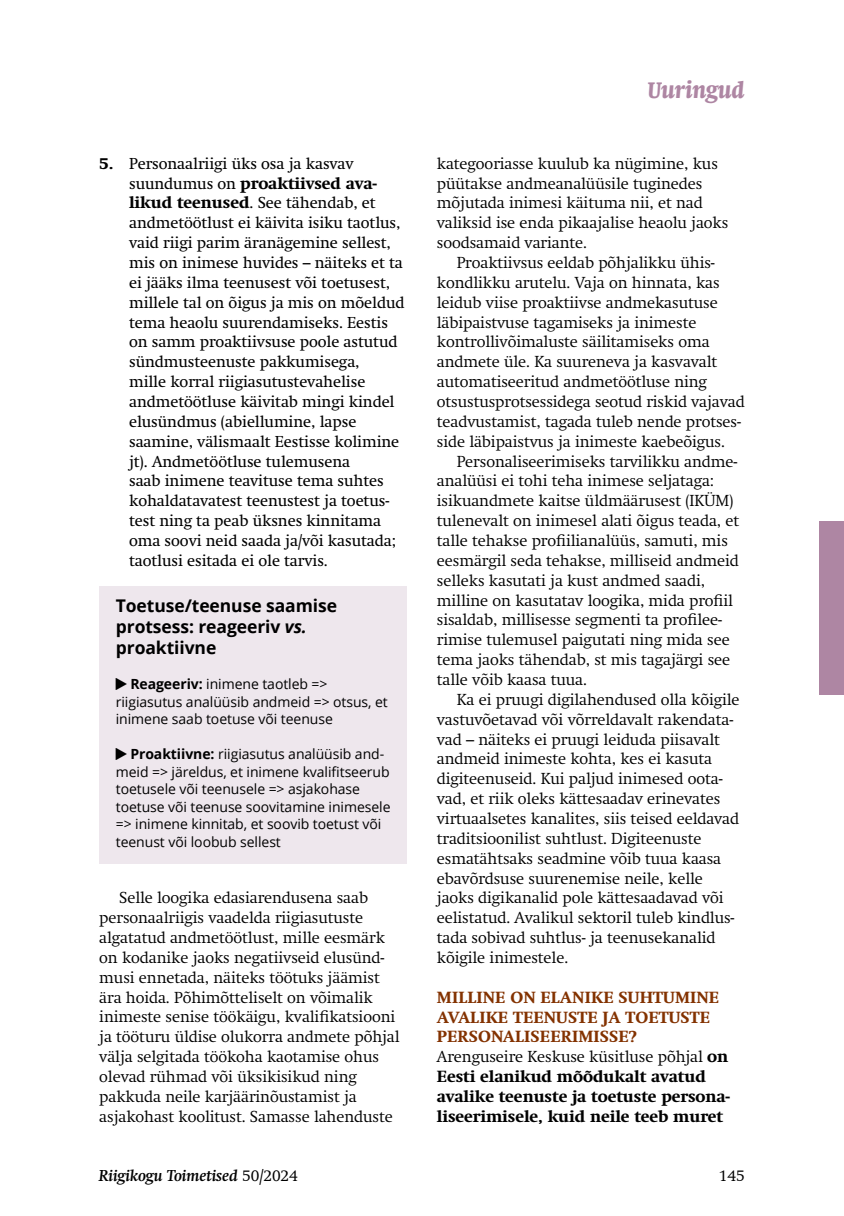
<style>
.page{position:relative;width:844px;height:1216px;background:#fff}
.page>*{position:absolute;margin:0;border:0;box-sizing:border-box;transform-origin:0 0}
.t1{font:italic 700 condensed 24.5px "Swift";letter-spacing:-.005em;color:#ae86a3}
.t2{font:700 17.5px/21px "Open Sans";letter-spacing:-.005em;color:#000}
.t3{font:300 15.75px/19.8px "Swift";letter-spacing:-.005em;color:#000}
.t4{font:15.75px/19.8px "Swift";letter-spacing:-.005em;color:#000}
.t5{font:800 15.75px/19.8px "Swift";letter-spacing:-.005em;color:#000}
.t6{font:italic 700 15.75px "Swift";letter-spacing:-.005em;color:#000}
.t7{font:14px/17.5px "Open Sans";letter-spacing:-.005em;color:#000}
.s1{font-weight:800}
.s2{font-style:italic}
.s3{font-weight:700}
.s4{color:#833200}
.s5{font-weight:300}
.s6{font-weight:300;font-style:normal}
</style>
<div class="page">
<div style="left:819px;top:521px;width:24px;height:173px;background:#ae86a3"></div>
<div style="left:99px;top:585px;width:308px;height:278px;background:#eee7ed"></div>
<p class="t4" style="left:129px;top:153px;width:277px;text-indent:-30px"><span class="s1">5.</span> Personaalriigi üks osa ja kasvav suundumus on <span class="s1">proaktiivsed ava&shy;likud teenused</span>. See tähendab, et andmetöötlust ei käivita isiku taotlus, vaid riigi parim äranägemine sellest, mis on inimese huvides – näiteks et ta ei jääks ilma teenusest või toetusest, millele tal on õigus ja mis on mõeldud tema heaolu suurendamiseks. Eestis on samm proaktiivsuse poole astutud sündmusteenuste pakkumisega,<br>mille korral riigiasutustevahelise andmetöötluse käivitab mingi kindel elusündmus (abiellumine, lapse saamine, välismaalt Eestisse kolimine jt). Andmetöötluse tulemusena<br>saab inimene teavituse tema suhtes kohaldatavatest teenustest ja toetus&shy;test ning ta peab üksnes kinnitama oma soovi neid saada ja/või kasutada; taotlusi esitada ei ole tarvis.</p>
<p class="t2" style="left:116px;top:595px;width:223px">Toetuse/teenuse saamise protsess: reageeriv <span class="s2">vs. </span>proaktiivne</p>
<p class="t7" style="left:116px;top:675px;width:273px;text-indent:14px"><span class="s3">Reageeriv:</span> inimene taotleb =&gt; riigiasutus analüüsib andmeid =&gt; otsus, et inimene saab toetuse või teenuse</p>
<p class="t7" style="left:116px;top:745px;width:276px;text-indent:14px"><span class="s3">Proaktiivne:</span> riigiasutus analüüsib and&shy;meid =&gt; järeldus, et inimene kvalifitseerub toetusele või teenusele =&gt; asjakohase toetuse või teenuse soovitamine inimesele =&gt; inimene kinnitab, et soovib toetust või teenust või loobub sellest</p>
<p class="t3" style="left:99px;top:888px;width:302px;text-indent:20px">Selle loogika edasiarendusena saab personaalriigis vaadelda riigiasutuste algatatud andmetöötlust, mille eesmärk on kodanike jaoks negatiivseid elusünd&shy;musi ennetada, näiteks töötuks jäämist ära hoida. Põhimõtteliselt on võimalik inimeste senise töökäigu, kvalifikatsiooni ja tööturu üldise olukorra andmete põhjal välja selgitada töökoha kaotamise ohus olevad rühmad või üksikisikud ning pakkuda neile karjäärinõustamist ja asjakohast koolitust. Samasse lahenduste</p>
<h1 class="t1" style="left:647px;top:76px;width:98px">Uuringud</h1>
<p class="t3" style="left:437px;top:153px;width:293px">kategooriasse kuulub ka nügimine, kus püütakse andmeanalüüsile tuginedes mõjutada inimesi käituma nii, et nad valiksid ise enda pikaajalise heaolu jaoks soodsamaid variante.</p>
<p class="t3" style="left:437px;top:253px;width:309px;text-indent:20px">Proaktiivsus eeldab põhjalikku ühis&shy;kondlikku arutelu. Vaja on hinnata, kas leidub viise proaktiivse andmekasutuse läbipaistvuse tagamiseks ja inimeste kontrollivõimaluste säilitamiseks oma andmete üle. Ka suureneva ja kasvavalt automatiseeritud andmetöötluse ning otsustusprotsessidega seotud riskid vajavad teadvustamist, tagada tuleb nende protses&shy;side läbipaistvus ja inimeste kaebeõigus.</p>
<p class="t3" style="left:437px;top:451px;width:304px;text-indent:20px">Personaliseerimiseks tarvilikku andme&shy;analüüsi ei tohi teha inimese seljataga: isikuandmete kaitse üldmäärusest (IKÜM) tulenevalt on inimesel alati õigus teada, et talle tehakse profiilianalüüs, samuti, mis eesmärgil seda tehakse, milliseid andmeid selleks kasutati ja kust andmed saadi, milline on kasutatav loogika, mida profiil sisaldab, millisesse segmenti ta profilee&shy;rimise tulemusel paigutati ning mida see tema jaoks tähendab, st mis tagajärgi see talle võib kaasa tuua.</p>
<p class="t3" style="left:437px;top:689px;width:304px;text-indent:20px">Ka ei pruugi digilahendused olla kõigile vastuvõetavad või võrreldavalt rakendata&shy;vad – näiteks ei pruugi leiduda piisavalt andmeid inimeste kohta, kes ei kasuta digiteenuseid. Kui paljud inimesed oota&shy;vad, et riik oleks kättesaadav erinevates virtuaalsetes kanalites, siis teised eeldavad traditsioonilist suhtlust. Digiteenuste esmatähtsaks seadmine võib tuua kaasa ebavõrdsuse suurenemise neile, kelle jaoks digikanalid pole kättesaadavad või eelistatud. Avalikul sektoril tuleb kindlus&shy;tada sobivad suhtlus- ja teenusekanalid kõigile inimestele.</p>
<p class="t5" style="left:437px;top:987px;width:295px"><span class="s4">MILLINE ON ELANIKE SUHTUMINE AVALIKE TEENUSTE JA TOETUSTE PERSONALISEERIMISSE?<br></span><span class="s5">Arenguseire Keskuse küsitluse põhjal</span> on Eesti elanikud mõõdukalt avatud avalike teenuste ja toetuste persona&shy;liseerimisele, kuid neile teeb muret</p>
<p class="t6" style="left:99px;top:1166px;width:200px">Riigikogu Toimetised <span class="s6">50/2024</span></p>
<p class="t3" style="left:718px;top:1165px;width:27px">145</p>
</div>
